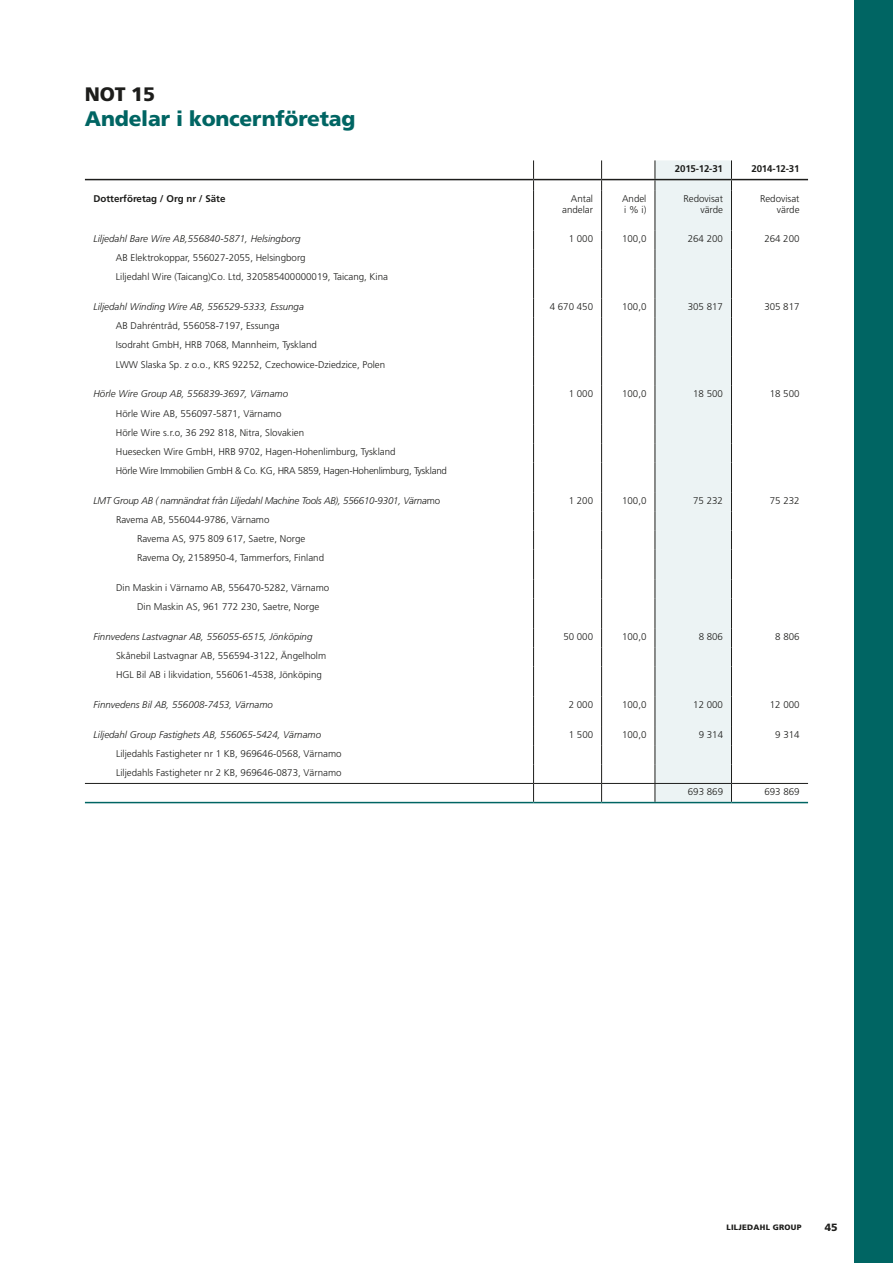
<style>
.page{position:relative;width:893px;height:1263px;background:#fff}
.page>*{position:absolute;margin:0;border:0;box-sizing:border-box;transform-origin:0 0}
.t1{font:900 21px "Frutiger";letter-spacing:-.01em;color:#006563}
.t2{font:900 19.5px "Frutiger";color:#1d1d1b}
.t3{font:900 10.5px "Frutiger";color:#1d1d1b}
.t4{font:300 9.75px/19.2px "Frutiger";color:#1d1d1b}
.t5{font:italic 300 9.75px "Frutiger";color:#1d1d1b}
.t6{font:italic 300 9.75px "Frutiger";letter-spacing:-.02em;color:#1d1d1b}
.t7{font:700 9.75px "Frutiger";color:#1d1d1b}
.t8{font:900 7.8px "Frutiger";letter-spacing:.03em;color:#1d1d1b}
.s1{font-style:normal}
</style>
<div class="page">
<div style="left:855px;top:0;width:38px;height:1263px;background:#006563"></div>
<svg style="left:534px;top:160px;width:121px;height:642px"></svg>
<div style="left:656px;top:160px;width:75px;height:642px;background:#ecf3f4"></div>
<hr style="left:85px;top:179px;width:449px;height:1px;background:#1d1d1b">
<hr style="left:534px;top:179px;width:68px;height:1px;background:#1d1d1b">
<hr style="left:602px;top:179px;width:53px;height:1px;background:#1d1d1b">
<hr style="left:655px;top:179px;width:76px;height:1px;background:#1d1d1b">
<hr style="left:731px;top:179px;width:77px;height:1px;background:#1d1d1b">
<svg style="left:533px;top:160px;width:1px;height:30px"></svg>
<svg style="left:601px;top:160px;width:1px;height:30px"></svg>
<svg style="left:655px;top:160px;width:1px;height:30px"></svg>
<svg style="left:731px;top:160px;width:1px;height:30px"></svg>
<hr style="left:533px;top:190px;width:1px;height:30px;background:#1d1d1b">
<hr style="left:601px;top:190px;width:1px;height:30px;background:#1d1d1b">
<hr style="left:655px;top:190px;width:1px;height:30px;background:#1d1d1b">
<hr style="left:731px;top:190px;width:1px;height:30px;background:#1d1d1b">
<svg style="left:533px;top:220px;width:1px;height:49px"></svg>
<svg style="left:601px;top:220px;width:1px;height:49px"></svg>
<svg style="left:655px;top:220px;width:1px;height:49px"></svg>
<svg style="left:731px;top:220px;width:1px;height:49px"></svg>
<hr style="left:533px;top:269px;width:1px;height:30px;background:#1d1d1b">
<hr style="left:601px;top:269px;width:1px;height:30px;background:#1d1d1b">
<hr style="left:655px;top:269px;width:1px;height:30px;background:#1d1d1b">
<hr style="left:731px;top:269px;width:1px;height:30px;background:#1d1d1b">
<svg style="left:533px;top:299px;width:1px;height:57px"></svg>
<svg style="left:601px;top:299px;width:1px;height:57px"></svg>
<svg style="left:655px;top:299px;width:1px;height:57px"></svg>
<svg style="left:731px;top:299px;width:1px;height:57px"></svg>
<hr style="left:533px;top:356px;width:1px;height:30px;background:#1d1d1b">
<hr style="left:601px;top:356px;width:1px;height:30px;background:#1d1d1b">
<hr style="left:655px;top:356px;width:1px;height:30px;background:#1d1d1b">
<hr style="left:731px;top:356px;width:1px;height:30px;background:#1d1d1b">
<svg style="left:533px;top:386px;width:1px;height:76px"></svg>
<svg style="left:601px;top:386px;width:1px;height:76px"></svg>
<svg style="left:655px;top:386px;width:1px;height:76px"></svg>
<svg style="left:731px;top:386px;width:1px;height:76px"></svg>
<hr style="left:533px;top:462px;width:1px;height:30px;background:#1d1d1b">
<hr style="left:601px;top:462px;width:1px;height:30px;background:#1d1d1b">
<hr style="left:655px;top:462px;width:1px;height:30px;background:#1d1d1b">
<hr style="left:731px;top:462px;width:1px;height:30px;background:#1d1d1b">
<svg style="left:533px;top:492px;width:1px;height:57px"></svg>
<svg style="left:601px;top:492px;width:1px;height:57px"></svg>
<svg style="left:655px;top:492px;width:1px;height:57px"></svg>
<svg style="left:731px;top:492px;width:1px;height:57px"></svg>
<hr style="left:533px;top:549px;width:1px;height:30px;background:#1d1d1b">
<hr style="left:601px;top:549px;width:1px;height:30px;background:#1d1d1b">
<hr style="left:655px;top:549px;width:1px;height:30px;background:#1d1d1b">
<hr style="left:731px;top:549px;width:1px;height:30px;background:#1d1d1b">
<svg style="left:533px;top:579px;width:1px;height:19px"></svg>
<svg style="left:601px;top:579px;width:1px;height:19px"></svg>
<svg style="left:655px;top:579px;width:1px;height:19px"></svg>
<svg style="left:731px;top:579px;width:1px;height:19px"></svg>
<hr style="left:533px;top:598px;width:1px;height:30px;background:#1d1d1b">
<hr style="left:601px;top:598px;width:1px;height:30px;background:#1d1d1b">
<hr style="left:655px;top:598px;width:1px;height:30px;background:#1d1d1b">
<hr style="left:731px;top:598px;width:1px;height:30px;background:#1d1d1b">
<svg style="left:533px;top:628px;width:1px;height:38px"></svg>
<svg style="left:601px;top:628px;width:1px;height:38px"></svg>
<svg style="left:655px;top:628px;width:1px;height:38px"></svg>
<svg style="left:731px;top:628px;width:1px;height:38px"></svg>
<hr style="left:533px;top:666px;width:1px;height:30px;background:#1d1d1b">
<hr style="left:601px;top:666px;width:1px;height:30px;background:#1d1d1b">
<hr style="left:655px;top:666px;width:1px;height:30px;background:#1d1d1b">
<hr style="left:731px;top:666px;width:1px;height:30px;background:#1d1d1b">
<hr style="left:533px;top:696px;width:1px;height:30px;background:#1d1d1b">
<hr style="left:601px;top:696px;width:1px;height:30px;background:#1d1d1b">
<hr style="left:655px;top:696px;width:1px;height:30px;background:#1d1d1b">
<hr style="left:731px;top:696px;width:1px;height:30px;background:#1d1d1b">
<svg style="left:533px;top:726px;width:1px;height:76px"></svg>
<svg style="left:601px;top:726px;width:1px;height:76px"></svg>
<svg style="left:655px;top:726px;width:1px;height:76px"></svg>
<svg style="left:731px;top:726px;width:1px;height:76px"></svg>
<hr style="left:85px;top:783px;width:449px;height:1px;background:#1d1d1b">
<hr style="left:534px;top:783px;width:68px;height:1px;background:#1d1d1b">
<hr style="left:602px;top:783px;width:53px;height:1px;background:#1d1d1b">
<hr style="left:655px;top:783px;width:76px;height:1px;background:#1d1d1b">
<hr style="left:731px;top:783px;width:77px;height:1px;background:#1d1d1b">
<hr style="left:85px;top:802px;width:449px;height:1px;background:#006563">
<hr style="left:534px;top:802px;width:68px;height:1px;background:#006563">
<hr style="left:602px;top:802px;width:53px;height:1px;background:#006563">
<hr style="left:655px;top:802px;width:76px;height:1px;background:#006563">
<hr style="left:731px;top:802px;width:77px;height:1px;background:#006563">
<h2 class="t2" style="left:85px;top:82px;width:72px">NOT 15</h2>
<h1 class="t1" style="left:85px;top:106px;width:272px">Andelar i koncernföretag</h1>
<p class="t7" style="left:675px;top:163px;width:50px">2015-12-31</p>
<p class="t7" style="left:751px;top:163px;width:50px">2014-12-31</p>
<p class="t7" style="left:93px;top:193px;width:134px">Dotterföretag / Org nr / Säte</p>
<p class="t4" style="left:562px;top:193px;width:32px;line-height:11.7px;text-align:right">Antal andelar</p>
<p class="t4" style="left:622px;top:193px;width:26px;line-height:11.7px">Andel i % i)</p>
<p class="t4" style="left:683px;top:193px;width:41px;line-height:11.7px;text-align:right">Redovisat värde</p>
<p class="t4" style="left:760px;top:193px;width:41px;line-height:11.7px;text-align:right">Redovisat värde</p>
<p class="t5" style="left:93px;top:233px;width:209px">Liljedahl Bare Wire AB,556840-5871, Helsingborg</p>
<p class="t4" style="left:569px;top:229px;width:26px">1 000</p>
<p class="t4" style="left:622px;top:229px;width:26px">100,0</p>
<p class="t4" style="left:688px;top:229px;width:37px">264 200</p>
<p class="t4" style="left:764px;top:229px;width:37px">264 200</p>
<p class="t4" style="left:116px;top:248px;width:274px">AB Elektrokoppar, 556027-2055, Helsingborg<br>Liljedahl Wire (Taicang)Co. Ltd, 320585400000019, Taicang, Kina</p>
<p class="t5" style="left:93px;top:301px;width:212px">Liljedahl Winding Wire AB, 556529-5333, Essunga</p>
<p class="t4" style="left:550px;top:297px;width:45px">4 670 450</p>
<p class="t4" style="left:622px;top:297px;width:26px">100,0</p>
<p class="t4" style="left:688px;top:297px;width:37px">305 817</p>
<p class="t4" style="left:764px;top:297px;width:37px">305 817</p>
<p class="t4" style="left:116px;top:316px;width:271px">AB Dahréntråd, 556058-7197, Essunga<br>Isodraht GmbH, HRB 7068, Mannheim, Tyskland<br>LWW Slaska Sp. z o.o., KRS 92252, Czechowice-Dziedzice, Polen</p>
<p class="t5" style="left:93px;top:388px;width:196px">Hörle Wire Group AB, 556839-3697, Värnamo</p>
<p class="t4" style="left:569px;top:385px;width:26px">1 000</p>
<p class="t4" style="left:622px;top:385px;width:26px">100,0</p>
<p class="t4" style="left:693px;top:385px;width:31px">18 500</p>
<p class="t4" style="left:770px;top:385px;width:31px">18 500</p>
<p class="t4" style="left:116px;top:404px;width:332px">Hörle Wire AB, 556097-5871, Värnamo<br>Hörle Wire s.r.o, 36 292 818, Nitra, Slovakien<br>Huesecken Wire GmbH, HRB 9702, Hagen-Hohenlimburg, Tyskland<br>Hörle Wire Immobilien GmbH &amp; Co. KG, HRA 5859, Hagen-Hohenlimburg, Tyskland</p>
<p class="t6" style="left:93px;top:495px;width:348px">LMT Group AB ( namnändrat från Liljedahl Machine Tools AB), 556610-9301, Värna<span class="s1">mo</span></p>
<p class="t4" style="left:569px;top:491px;width:26px">1 200</p>
<p class="t4" style="left:622px;top:491px;width:26px">100,0</p>
<p class="t4" style="left:693px;top:491px;width:31px">75 232</p>
<p class="t4" style="left:770px;top:491px;width:31px">75 232</p>
<p class="t4" style="left:137px;top:510px;width:189px;text-indent:-21px">Ravema AB, 556044-9786, Värnamo<br>Ravema AS, 975 809 617, Saetre, Norge<br>Ravema Oy, 2158950-4, Tammerfors, Finland</p>
<p class="t4" style="left:137px;top:578px;width:194px;text-indent:-21px">Din Maskin i Värnamo AB, 556470-5282, Värnamo<br>Din Maskin AS, 961 772 230, Saetre, Norge</p>
<p class="t5" style="left:93px;top:631px;width:220px">Finnvedens Lastvagnar AB, 556055-6515, Jönköping</p>
<p class="t4" style="left:563px;top:627px;width:31px">50 000</p>
<p class="t4" style="left:622px;top:627px;width:26px">100,0</p>
<p class="t4" style="left:699px;top:627px;width:26px">8 806</p>
<p class="t4" style="left:775px;top:627px;width:26px">8 806</p>
<p class="t4" style="left:116px;top:646px;width:212px">Skånebil Lastvagnar AB, 556594-3122, Ängelholm<br>HGL Bil AB i likvidation, 556061-4538, Jönköping</p>
<p class="t5" style="left:94px;top:699px;width:181px">Finnvedens Bil AB, 556008-7453, Värnamo</p>
<p class="t4" style="left:569px;top:695px;width:26px">2 000</p>
<p class="t4" style="left:622px;top:695px;width:26px">100,0</p>
<p class="t4" style="left:693px;top:695px;width:31px">12 000</p>
<p class="t4" style="left:770px;top:695px;width:31px">12 000</p>
<p class="t5" style="left:94px;top:729px;width:229px">Liljedahl Group Fastighets AB, 556065-5424, Värnamo</p>
<p class="t4" style="left:569px;top:725px;width:26px">1 500</p>
<p class="t4" style="left:622px;top:725px;width:26px">100,0</p>
<p class="t4" style="left:699px;top:725px;width:26px">9 314</p>
<p class="t4" style="left:775px;top:725px;width:26px">9 314</p>
<p class="t4" style="left:116px;top:744px;width:227px">Liljedahls Fastigheter nr 1 KB, 969646-0568, Värnamo<br>Liljedahls Fastigheter nr 2 KB, 969646-0873, Värnamo</p>
<p class="t4" style="left:688px;top:782px;width:37px">693 869</p>
<p class="t4" style="left:764px;top:782px;width:37px">693 869</p>
<p class="t8" style="left:726px;top:1222px;width:77px">LILJEDAHL GROUP</p>
<p class="t3" style="left:825px;top:1221px;width:14px">45</p>
</div>
